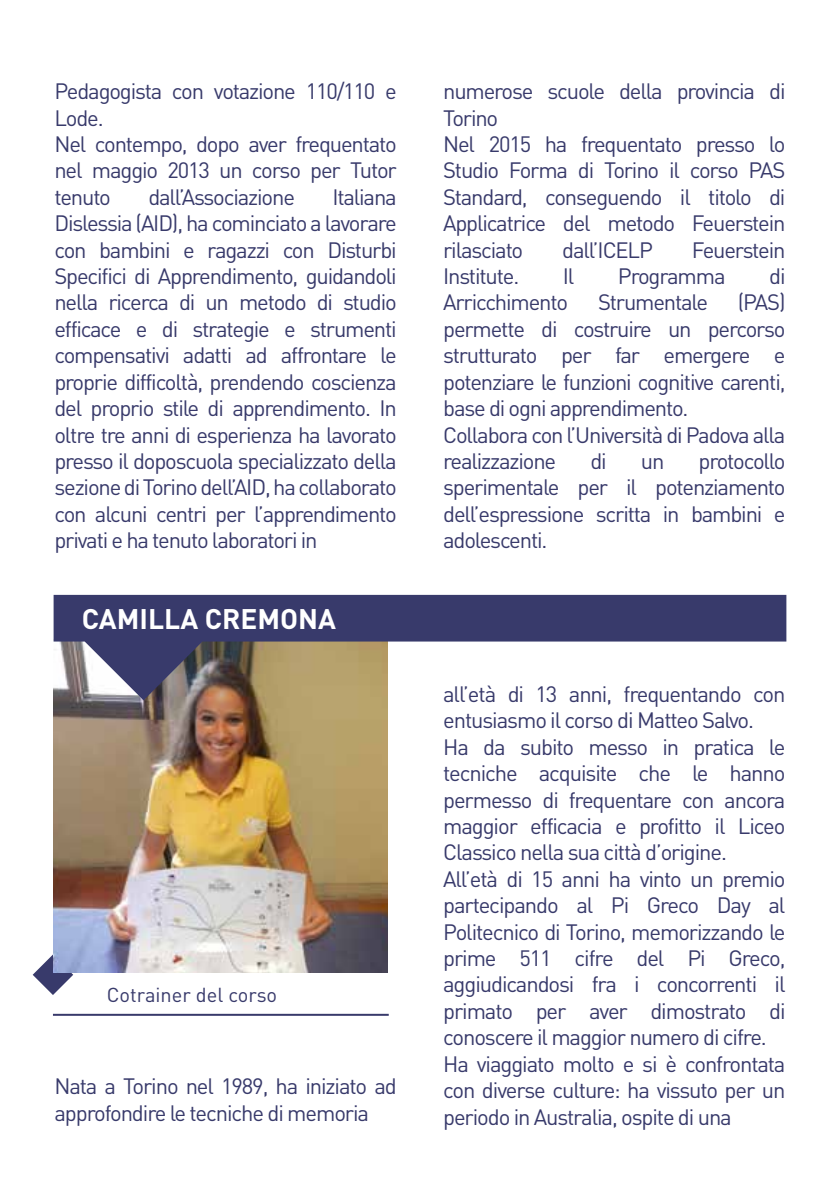
<style>
.page{position:relative;width:840px;height:1191px;background:#fff}
.page>*{position:absolute;margin:0;border:0;box-sizing:border-box;transform-origin:0 0}
.t1{font:700 28px "DIN";color:#fff}
.t2{font:22px/26.4px "DIN";letter-spacing:-.055em;color:#383a6b}
.t3{font:20px "DIN";color:#383a6b}
</style>
<div class="page">
<svg style="left:33px;top:954px;width:40px;height:41px"></svg>
<hr style="left:53px;top:1013px;width:335px;height:2px;background:#383a6b">
<img style="left:54px;top:700px;width:333px;height:272px">
<svg style="left:54px;top:595px;width:732px;height:105px;fill:#403d6b"></svg>
<p class="t2" style="left:54px;top:78px;width:344px">Pedagogista con votazione 110/110 e<br>Lode.<br>Nel contempo, dopo aver frequentato nel maggio 2013 un corso per Tutor tenuto</p>
<p class="t2" style="left:54px;top:183px;width:344px;text-align:justify;text-indent:278px">Italiana Dislessia (AID), ha cominciato a lavorare con bambini e ragazzi con Disturbi Specifici di Apprendimento, guidandoli nella ricerca di un metodo di studio efficace e di strategie e strumenti compensativi adatti ad affrontare le proprie difficoltà, prendendo coscienza del proprio stile di apprendimento. In oltre tre anni di esperienza ha lavorato presso il doposcuola specializzato della sezione di Torino dell’AID, ha collaborato con alcuni centri per l’apprendimento privati e ha tenuto laboratori in</p>
<p class="t2" style="left:148px;top:183px;width:148px">dall’Associazione</p>
<p class="t1" style="left:82px;top:600px;width:255px">CAMILLA CREMONA</p>
<p class="t3" style="left:107px;top:982px;width:172px">Cotrainer del corso</p>
<p class="t2" style="left:54px;top:1072px;width:343px">Nata a Torino nel 1989, ha iniziato ad approfondire le tecniche di memoria</p>
<p class="t2" style="left:443px;top:78px;width:344px">numerose scuole della provincia di<br>Torino<br>Nel 2015 ha frequentato presso lo<br>Studio Forma di Torino il corso PAS<br>Standard, conseguendo il titolo di<br>Applicatrice del metodo Feuerstein rilasciato</p>
<p class="t2" style="left:562px;top:236px;width:92px">dall’ICELP</p>
<p class="t2" style="left:691px;top:236px;width:95px">Feuerstein</p>
<p class="t2" style="left:443px;top:262px;width:78px">Institute.</p>
<p class="t2" style="left:562px;top:262px;width:13px">Il</p>
<p class="t2" style="left:617px;top:262px;width:109px">Programma</p>
<p class="t2" style="left:768px;top:262px;width:18px">di</p>
<p class="t2" style="left:443px;top:289px;width:126px">Arricchimento</p>
<p class="t2" style="left:597px;top:289px;width:111px">Strumentale</p>
<p class="t2" style="left:443px;top:289px;width:344px;text-indent:294px">(PAS) permette di costruire un percorso strutturato per far emergere e potenziare le funzioni cognitive carenti, base di ogni apprendimento.<br>Collabora con l’Università di Padova alla realizzazione</p>
<p class="t2" style="left:590px;top:447px;width:18px">di</p>
<p class="t2" style="left:640px;top:447px;width:25px">un</p>
<p class="t2" style="left:443px;top:447px;width:344px;text-align:justify;text-indent:255px">protocollo sperimentale per il potenziamento dell’espressione scritta in bambini e adolescenti.</p>
<p class="t2" style="left:443px;top:680px;width:344px">all’età di 13 anni, frequentando con entusiasmo il corso di Matteo Salvo.<br>Ha da subito messo in pratica le tecniche acquisite che le hanno permesso di frequentare con ancora maggior efficacia e profitto il Liceo Classico nella sua città d’origine.<br>All’età di 15 anni ha vinto un premio partecipando al Pi Greco Day al Politecnico di Torino, memorizzando le prime 511 cifre del Pi Greco, aggiudicandosi fra i concorrenti il primato per aver dimostrato di conoscere il maggior numero di cifre.<br>Ha viaggiato molto e si è confrontata con diverse culture: ha vissuto per un periodo in Australia, ospite di una</p>
</div>
